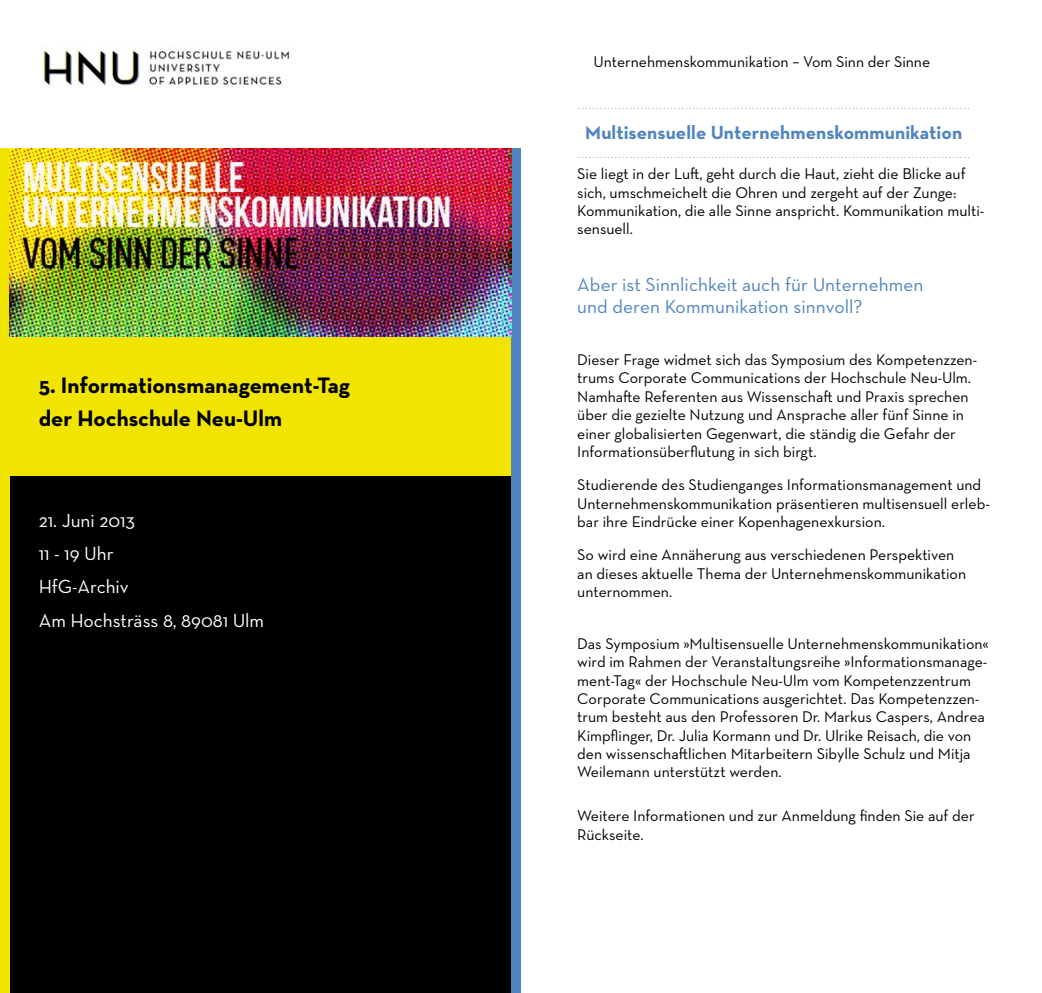
<style>
.page{position:relative;width:1042px;height:993px;background:#fff}
.page>*{position:absolute;margin:0;border:0;box-sizing:border-box;transform-origin:0 0}
.t1{font:700 22.75px "Neutraface Text";color:#000}
.t2{font:19.25px/22.8px "Neutraface Text";letter-spacing:.005em;color:#5185c0}
.t3{font:19.25px "Neutraface Text";color:#fff}
.t4{font:700 19.25px "Neutraface Text";letter-spacing:.005em;color:#5185c0}
.t5{font:15.75px/18.4px "Neutraface Text";color:#000}
.t6{font:8.75px "Neutraface Text";color:#5185c0}
</style>
<div class="page">
<img style="left:41px;top:47px;width:249px;height:39px">
<div style="left:0;top:149px;width:521px;height:843px;background:#000"></div>
<div style="left:0;top:149px;width:10px;height:843px;background:#f1e400"></div>
<div style="left:0;top:337px;width:511px;height:138px;background:#f1e400"></div>
<div style="left:511px;top:149px;width:10px;height:843px;background:#5185c0"></div>
<img style="left:10px;top:149px;width:501px;height:188px">
<p class="t1" style="left:39px;top:370px;width:313px">5. Informationsmanagement-Tag</p>
<p class="t1" style="left:39px;top:403px;width:245px">der Hochschule Neu-Ulm</p>
<p class="t3" style="left:39px;top:508px;width:98px">21. Juni 2013</p>
<p class="t3" style="left:39px;top:541px;width:76px">11 - 19 Uhr</p>
<p class="t3" style="left:39px;top:574px;width:92px">HfG-Archiv</p>
<p class="t3" style="left:39px;top:608px;width:227px">Am Hochsträss 8, 89081 Ulm</p>
<p class="t5" style="left:593px;top:52px;width:338px">Unternehmenskommunikation – Vom Sinn der Sinne</p>
<p class="t6" style="left:578px;top:100px;width:393px">..........................................................................................................</p>
<p class="t4" style="left:585px;top:120px;width:378px">Multisensuelle Unternehmenskommunikation</p>
<p class="t6" style="left:578px;top:150px;width:393px">..........................................................................................................</p>
<p class="t5" style="left:577px;top:164px;width:408px">Sie liegt in der Luft, geht durch die Haut, zieht die Blicke auf sich, umschmeichelt die Ohren und zergeht auf der Zunge:<br>Kommunikation, die alle Sinne anspricht. Kommunikation multi&shy;sensuell.</p>
<p class="t2" style="left:577px;top:272px;width:347px">Aber ist Sinnlichkeit auch für Unternehmen und deren Kommunikation sinnvoll?</p>
<p class="t5" style="left:577px;top:350px;width:401px">Dieser Frage widmet sich das Symposium des Kompetenzzen&shy;trums Corporate Communications der Hochschule Neu-Ulm.<br>Namhafte Referenten aus Wissenschaft und Praxis sprechen über die gezielte Nutzung und Ansprache aller fünf Sinne in einer globalisierten Gegenwart, die ständig die Gefahr der Informationsüberflutung in sich birgt.</p>
<p class="t5" style="left:577px;top:475px;width:414px">Studierende des Studienganges Informationsmanagement und<br>Unternehmenskommunikation präsentieren multisensuell erleb&shy;bar ihre Eindrücke einer Kopenhagenexkursion.</p>
<p class="t5" style="left:577px;top:545px;width:390px">So wird eine Annäherung aus verschiedenen Perspektiven an dieses aktuelle Thema der Unternehmenskommunikation unternommen.</p>
<p class="t5" style="left:577px;top:633px;width:413px">Das Symposium »Multisensuelle Unternehmenskommunikation«</p>
<p class="t5" style="left:577px;top:652px;width:411px">wird im Rahmen der Veranstaltungsreihe »Informationsmanage&shy;ment-Tag« der Hochschule Neu-Ulm vom Kompetenzzentrum Corporate Communications ausgerichtet. Das Kompetenzzen&shy;trum besteht aus den Professoren Dr. Markus Caspers, Andrea Kimpflinger, Dr. Julia Kormann und Dr. Ulrike Reisach, die von den wissenschaftlichen Mitarbeitern Sibylle Schulz und Mitja Weilemann unterstützt werden.</p>
<p class="t5" style="left:577px;top:805px;width:399px;line-height:19.2px">Weitere Informationen und zur Anmeldung finden Sie auf der<br>Rückseite.</p>
</div>
